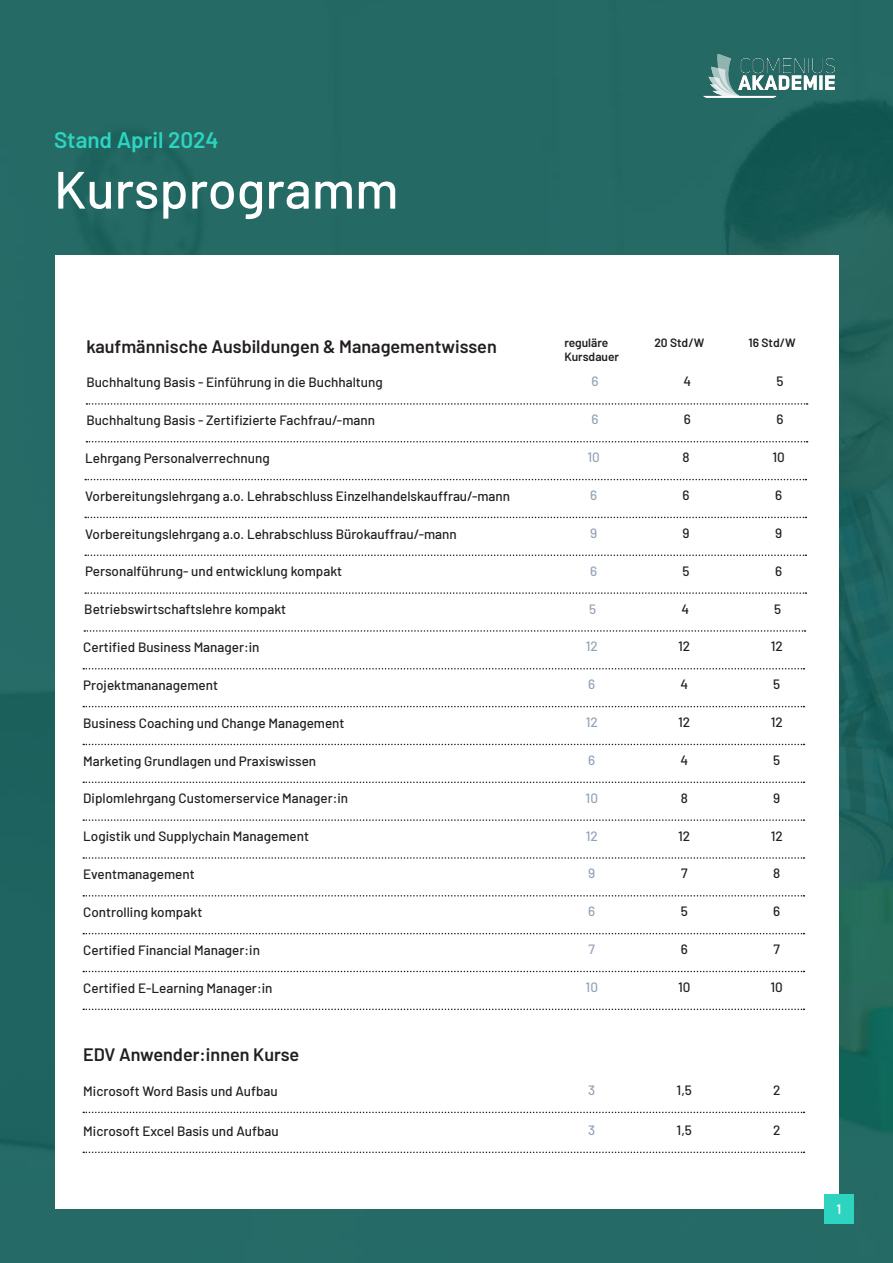
<style>
.page{position:relative;width:893px;height:1263px;background:#fff}
.page>*{position:absolute;margin:0;border:0;box-sizing:border-box;transform-origin:0 0}
.t1{font:500 52.5px "Barlow";color:#fff}
.t2{font:600 22.5px "Barlow";color:#2dd4bf}
.t3{font:600 18px "Barlow";color:#231f20}
.t4{font:500 13.5px "Barlow";color:#231f20}
.t5{font:500 13.5px "Barlow";color:#94a3b8}
.t6{font:600 13.5px "Barlow";color:#fff}
.t7{font:600 12px "Barlow";color:#231f20}
</style>
<div class="page">
<img style="left:0;top:0;width:893px;height:1263px">
<div style="left:55px;top:256px;width:783px;height:953px;background:#fff"></div>
<img style="left:704px;top:54px;width:131px;height:44px">
<svg style="left:86px;top:403px;width:722px;height:2px"></svg>
<svg style="left:86px;top:441px;width:722px;height:1px"></svg>
<svg style="left:85px;top:479px;width:721px;height:1px"></svg>
<svg style="left:85px;top:517px;width:721px;height:1px"></svg>
<svg style="left:85px;top:554px;width:721px;height:2px"></svg>
<svg style="left:85px;top:592px;width:721px;height:2px"></svg>
<svg style="left:84px;top:630px;width:721px;height:2px"></svg>
<svg style="left:83px;top:668px;width:721px;height:1px"></svg>
<svg style="left:83px;top:706px;width:721px;height:1px"></svg>
<svg style="left:83px;top:744px;width:721px;height:1px"></svg>
<svg style="left:83px;top:781px;width:721px;height:2px"></svg>
<svg style="left:83px;top:819px;width:721px;height:2px"></svg>
<svg style="left:83px;top:857px;width:721px;height:2px"></svg>
<svg style="left:83px;top:895px;width:721px;height:1px"></svg>
<svg style="left:83px;top:933px;width:721px;height:1px"></svg>
<svg style="left:83px;top:971px;width:721px;height:1px"></svg>
<svg style="left:83px;top:1112px;width:721px;height:1px"></svg>
<svg style="left:83px;top:1151px;width:721px;height:2px"></svg>
<svg style="left:83px;top:1008px;width:721px;height:2px"></svg>
<div style="left:824px;top:1194px;width:30px;height:30px;background:#2dd4bf"></div>
<h2 class="t2" style="left:54px;top:124px;width:166px">Stand April 2024</h2>
<h1 class="t1" style="left:54px;top:151px;width:346px">Kursprogramm</h1>
<h3 class="t3" style="left:86px;top:333px;width:412px">kaufmännische Ausbildungen &amp; Managementwissen</h3>
<p class="t7" style="left:564px;top:333px;width:45px">reguläre</p>
<p class="t7" style="left:654px;top:333px;width:51px">20 Std/W</p>
<p class="t7" style="left:748px;top:333px;width:49px">16 Std/W</p>
<p class="t7" style="left:564px;top:348px;width:56px">Kursdauer</p>
<p class="t4" style="left:86px;top:372px;width:298px">Buchhaltung Basis - Einführung in die Buchhaltung</p>
<p class="t5" style="left:591px;top:372px;width:9px">6</p>
<p class="t4" style="left:684px;top:372px;width:9px">4</p>
<p class="t4" style="left:776px;top:372px;width:9px">5</p>
<p class="t4" style="left:86px;top:410px;width:290px">Buchhaltung Basis - Zertifizierte Fachfrau/-mann</p>
<p class="t5" style="left:591px;top:410px;width:9px">6</p>
<p class="t4" style="left:684px;top:410px;width:9px">6</p>
<p class="t4" style="left:776px;top:410px;width:9px">6</p>
<p class="t4" style="left:85px;top:448px;width:186px">Lehrgang Personalverrechnung</p>
<p class="t5" style="left:587px;top:447px;width:14px">10</p>
<p class="t4" style="left:683px;top:447px;width:9px">8</p>
<p class="t4" style="left:772px;top:447px;width:14px">10</p>
<p class="t4" style="left:85px;top:486px;width:427px">Vorbereitungslehrgang a.o. Lehrabschluss Einzelhandelskauffrau/-mann</p>
<p class="t5" style="left:590px;top:485px;width:9px">6</p>
<p class="t4" style="left:683px;top:485px;width:9px">6</p>
<p class="t4" style="left:775px;top:485px;width:9px">6</p>
<p class="t4" style="left:85px;top:524px;width:373px">Vorbereitungslehrgang a.o. Lehrabschluss Bürokauffrau/-mann</p>
<p class="t5" style="left:590px;top:523px;width:9px">9</p>
<p class="t4" style="left:683px;top:523px;width:9px">9</p>
<p class="t4" style="left:775px;top:523px;width:9px">9</p>
<p class="t4" style="left:85px;top:562px;width:259px">Personalführung- und entwicklung kompakt</p>
<p class="t5" style="left:590px;top:561px;width:9px">6</p>
<p class="t4" style="left:683px;top:561px;width:9px">5</p>
<p class="t4" style="left:775px;top:561px;width:9px">6</p>
<p class="t4" style="left:84px;top:599px;width:203px">Betriebswirtschaftslehre kompakt</p>
<p class="t5" style="left:589px;top:599px;width:9px">5</p>
<p class="t4" style="left:681px;top:599px;width:9px">4</p>
<p class="t4" style="left:774px;top:599px;width:9px">5</p>
<p class="t4" style="left:83px;top:637px;width:178px">Certified Business Manager:in</p>
<p class="t5" style="left:586px;top:637px;width:14px">12</p>
<p class="t4" style="left:678px;top:637px;width:14px">12</p>
<p class="t4" style="left:771px;top:637px;width:14px">12</p>
<p class="t4" style="left:83px;top:675px;width:136px">Projektmananagement</p>
<p class="t5" style="left:588px;top:674px;width:9px">6</p>
<p class="t4" style="left:680px;top:674px;width:9px">4</p>
<p class="t4" style="left:773px;top:674px;width:9px">5</p>
<p class="t4" style="left:83px;top:713px;width:263px">Business Coaching und Change Management</p>
<p class="t5" style="left:586px;top:712px;width:14px">12</p>
<p class="t4" style="left:678px;top:712px;width:14px">12</p>
<p class="t4" style="left:771px;top:712px;width:14px">12</p>
<p class="t4" style="left:83px;top:751px;width:234px">Marketing Grundlagen und Praxiswissen</p>
<p class="t5" style="left:588px;top:750px;width:9px">6</p>
<p class="t4" style="left:680px;top:750px;width:9px">4</p>
<p class="t4" style="left:773px;top:750px;width:9px">5</p>
<p class="t4" style="left:83px;top:789px;width:267px">Diplomlehrgang Customerservice Manager:in</p>
<p class="t5" style="left:586px;top:788px;width:14px">10</p>
<p class="t4" style="left:681px;top:788px;width:9px">8</p>
<p class="t4" style="left:773px;top:788px;width:9px">9</p>
<p class="t4" style="left:83px;top:826px;width:227px">Logistik und Supplychain Management</p>
<p class="t5" style="left:586px;top:826px;width:14px">12</p>
<p class="t4" style="left:678px;top:826px;width:14px">12</p>
<p class="t4" style="left:771px;top:826px;width:14px">12</p>
<p class="t4" style="left:83px;top:864px;width:113px">Eventmanagement</p>
<p class="t5" style="left:588px;top:864px;width:9px">9</p>
<p class="t4" style="left:681px;top:864px;width:8px">7</p>
<p class="t4" style="left:773px;top:864px;width:9px">8</p>
<p class="t4" style="left:83px;top:902px;width:121px">Controlling kompakt</p>
<p class="t5" style="left:588px;top:901px;width:9px">6</p>
<p class="t4" style="left:681px;top:901px;width:9px">5</p>
<p class="t4" style="left:773px;top:901px;width:9px">6</p>
<p class="t4" style="left:83px;top:940px;width:178px">Certified Financial Manager:in</p>
<p class="t5" style="left:589px;top:939px;width:8px">7</p>
<p class="t4" style="left:681px;top:939px;width:9px">6</p>
<p class="t4" style="left:773px;top:939px;width:8px">7</p>
<p class="t4" style="left:83px;top:978px;width:191px">Certified E-Learning Manager:in</p>
<p class="t5" style="left:586px;top:977px;width:14px">10</p>
<p class="t4" style="left:678px;top:977px;width:14px">10</p>
<p class="t4" style="left:770px;top:977px;width:14px">10</p>
<h3 class="t3" style="left:83px;top:1041px;width:218px">EDV Anwender:innen Kurse</h3>
<p class="t4" style="left:83px;top:1081px;width:196px">Microsoft Word Basis und Aufbau</p>
<p class="t5" style="left:588px;top:1080px;width:9px">3</p>
<p class="t4" style="left:677px;top:1080px;width:17px">1,5</p>
<p class="t4" style="left:773px;top:1080px;width:9px">2</p>
<p class="t4" style="left:83px;top:1121px;width:197px">Microsoft Excel Basis und Aufbau</p>
<p class="t5" style="left:588px;top:1120px;width:9px">3</p>
<p class="t4" style="left:677px;top:1120px;width:17px">1,5</p>
<p class="t4" style="left:773px;top:1120px;width:9px">2</p>
<p class="t6" style="left:837px;top:1199px;width:6px">1</p>
</div>
